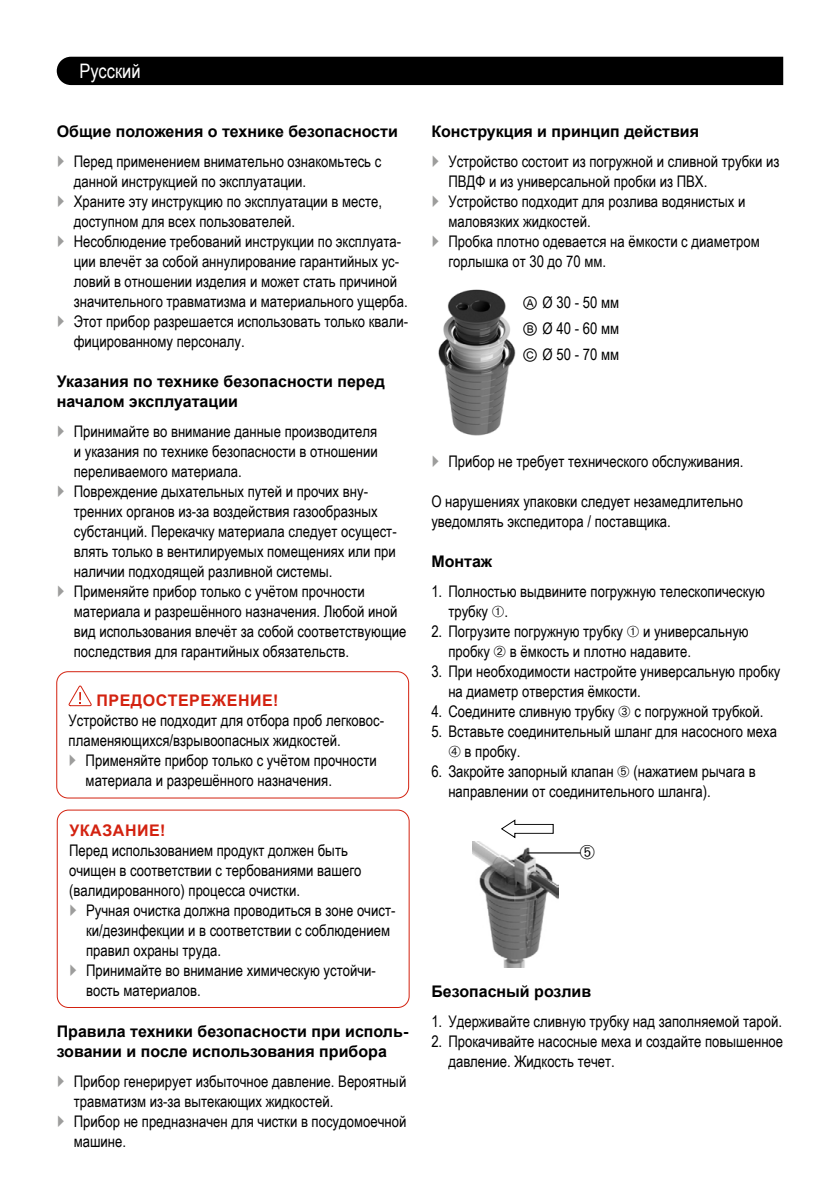
<style>
.page{position:relative;width:840px;height:1191px;background:#fff}
.page>*{position:absolute;margin:0;border:0;box-sizing:border-box;transform-origin:0 0}
.t1{font:20px "Arial Narrow";color:#fff}
.t2{font:16px/20px "Arial Narrow";color:#000}
.t3{font:700 16px/20px "Arial";color:#000}
.t4{font:700 16px "Arial";letter-spacing:.035em;color:#d32210}
.s1{font-family:"Arial Unicode MS"}
</style>
<div class="page">
<div style="left:57px;top:57px;width:725px;height:28px;background:#000"></div>
<div style="left:57px;top:809px;width:352px;height:199px;border:1px solid #d32210;border-radius:11px"></div>
<svg style="left:69px;top:686px;width:23px;height:20px"></svg>
<div style="left:56px;top:671px;width:353px;height:127px;border:1px solid #d32210;border-radius:11px"></div>
<img style="left:438px;top:289px;width:78px;height:147px">
<img style="left:472px;top:842px;width:86px;height:125px">
<svg style="left:501px;top:819px;width:52px;height:19px"></svg>
<hr style="left:527px;top:852px;width:53px;height:1px;background:#000">
<p class="t1" style="left:79px;top:56px;width:62px">Русский</p>
<p class="t3" style="left:57px;top:121px;width:342px">Общие положения о технике безопасности</p>
<p class="t2" style="left:74px;top:150px;width:336px">Перед применением внимательно ознакомьтесь с данной инструкцией по эксплуатации.<br>Храните эту инструкцию по эксплуатации в месте, доступном для всех пользователей.<br>Несоблюдение требований инструкции по эксплуата&shy;ции влечёт за собой аннулирование гарантийных ус&shy;ловий в отношении изделия и может стать причиной значительного травматизма и материального ущерба.<br>Этот прибор разрешается использовать только квали&shy;фицированному персоналу.</p>
<p class="t3" style="left:57px;top:371px;width:329px">Указания по технике безопасности перед началом эксплуатации</p>
<p class="t2" style="left:74px;top:420px;width:334px">Принимайте во внимание данные производителя<br>и указания по технике безопасности в отношении переливаемого материала.<br>Повреждение дыхательных путей и прочих вну&shy;тренних органов из-за воздействия газообразных субстанций. Перекачку материала следует осущест&shy;влять только в вентилируемых помещениях или при наличии подходящей разливной системы.<br>Применяйте прибор только с учётом прочности материала и разрешённого назначения. Любой иной вид использования влечёт за собой соответствующие последствия для гарантийных обязательств.</p>
<p class="t4" style="left:96px;top:689px;width:183px">ПРЕДОСТЕРЕЖЕНИЕ!</p>
<p class="t2" style="left:69px;top:710px;width:317px">Устройство не подходит для отбора проб легковос&shy;пламеняющихся/взрывоопасных жидкостей.</p>
<p class="t2" style="left:86px;top:750px;width:292px">Применяйте прибор только с учётом прочности материала и разрешённого назначения.</p>
<p class="t4" style="left:69px;top:818px;width:98px">УКАЗАНИЕ!</p>
<p class="t2" style="left:69px;top:839px;width:294px">Перед использованием продукт должен быть очищен в соответствии с тербованиями вашего (валидированного) процесса очистки.</p>
<p class="t2" style="left:86px;top:899px;width:310px">Ручная очистка должна проводиться в зоне очист&shy;ки/дезинфекции и в соответствии с соблюдением правил охраны труда.<br>Принимайте во внимание химическую устойчи&shy;вость материалов.</p>
<p class="t3" style="left:57px;top:1021px;width:353px">Правила техники безопасности при исполь&shy;зовании и после использования прибора</p>
<p class="t2" style="left:74px;top:1070px;width:334px">Прибор генерирует избыточное давление. Вероятный травматизм из-за вытекающих жидкостей.<br>Прибор не предназначен для чистки в посудомоечной машине.</p>
<p class="t3" style="left:431px;top:121px;width:269px">Конструкция и принцип действия</p>
<p class="t2" style="left:448px;top:150px;width:332px">Устройство состоит из погружной и сливной трубки из ПВДФ и из универсальной пробки из ПВХ.<br>Устройство подходит для розлива водянистых и маловязких жидкостей.<br>Пробка плотно одевается на ёмкости с диаметром горлышка от 30 до 70 мм.</p>
<p class="t2" style="left:522px;top:289px;width:98px;line-height:26px;text-align:justify"><span class="s1">Ⓐ</span> Ø 30 - 50 мм <span class="s1">Ⓑ</span> Ø 40 - 60 мм <span class="s1">Ⓒ</span> Ø 50 - 70 мм</p>
<p class="t2" style="left:448px;top:450px;width:296px">Прибор не требует технического обслуживания.</p>
<p class="t2" style="left:431px;top:490px;width:313px">О нарушениях упаковки следует незамедлительно уведомлять экспедитора / поставщика.</p>
<p class="t3" style="left:431px;top:551px;width:62px">Монтаж</p>
<p class="t2" style="left:448px;top:580px;width:318px;text-indent:-17px">1. Полностью выдвините погружную телескопическую трубку ➀.</p>
<p class="t2" style="left:448px;top:620px;width:302px;text-indent:-17px">2. Погрузите погружную трубку ➀ и универсальную пробку ➁ в ёмкость и плотно надавите.</p>
<p class="t2" style="left:448px;top:660px;width:333px;text-indent:-17px">3. При необходимости настройте универсальную пробку на диаметр отверстия ёмкости.</p>
<p class="t2" style="left:431px;top:700px;width:333px">4. Соедините сливную трубку ➂ с погружной трубкой.</p>
<p class="t2" style="left:448px;top:720px;width:330px;text-indent:-17px">5. Вставьте соединительный шланг для насосного меха<br>➃ в пробку.</p>
<p class="t2" style="left:448px;top:760px;width:309px;text-indent:-17px">6. Закройте запорный клапан ➄ (нажатием рычага в направлении от соединительного шланга).</p>
<p class="t3" style="left:431px;top:981px;width:161px">Безопасный розлив</p>
<p class="t2" style="left:431px;top:1010px;width:352px">1. Удерживайте сливную трубку над заполняемой тарой.</p>
<p class="t2" style="left:448px;top:1030px;width:336px;text-indent:-17px">2. Прокачивайте насосные меха и создайте повышенное давление. Жидкость течет.</p>
</div>
